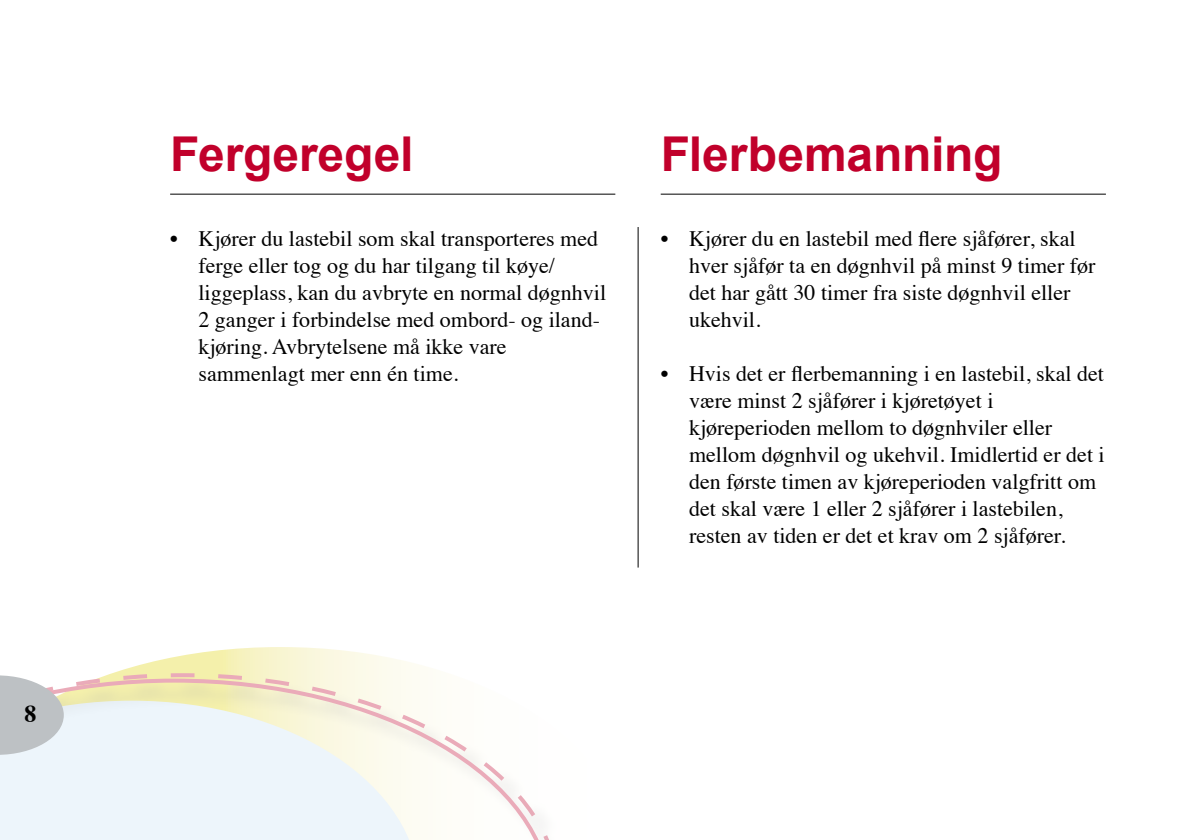
<style>
.page{position:relative;width:1191px;height:840px;background:#fff}
.page>*{position:absolute;margin:0;border:0;box-sizing:border-box;transform-origin:0 0}
.t1{font:700 48px "Arial";letter-spacing:-.005em;color:#c1002b}
.t2{font:700 24px "Times";color:#000}
.t3{font:22px/27px "Times";color:#000}
</style>
<div class="page">
<svg style="left:123px;top:647px;width:305px;height:23px"></svg>
<svg style="left:120px;top:670px;width:308px;height:8px;background:#f7f0cf"></svg>
<svg style="left:151px;top:678px;width:398px;height:161px"></svg>
<hr style="left:638px;top:227px;width:1px;height:340px;background:#000">
<svg style="left:0;top:671px;width:151px;height:168px;background:#e6eaeb"></svg>
<hr style="left:660px;top:194px;width:446px;height:1px;background:#000">
<hr style="left:170px;top:194px;width:445px;height:1px;background:#000">
<p class="t2" style="left:25px;top:690px;width:13px">8</p>
<h1 class="t1" style="left:170px;top:123px;width:245px">Fergeregel</h1>
<h1 class="t1" style="left:660px;top:123px;width:343px">Flerbemanning</h1>
<p class="t3" style="left:198px;top:223px;width:409px;text-indent:-28px">• Kjører du lastebil som skal transporteres med ferge eller tog og du har tilgang til køye/ liggeplass, kan du avbryte en normal døgnhvil 2 ganger i forbindelse med ombord- og iland&shy;kjøring. Avbrytelsene må ikke vare sammenlagt mer enn én time.</p>
<p class="t3" style="left:689px;top:223px;width:408px;text-indent:-28px">• Kjører du en lastebil med flere sjåfører, skal hver sjåfør ta en døgnhvil på minst 9 timer før det har gått 30 timer fra siste døgnhvil eller ukehvil.</p>
<p class="t3" style="left:689px;top:358px;width:417px;text-indent:-28px">• Hvis det er flerbemanning i en lastebil, skal det være minst 2 sjåfører i kjøretøyet i kjøreperioden mellom to døgnhviler eller mellom døgnhvil og ukehvil. Imidlertid er det i den første timen av kjøreperioden valgfritt om det skal være 1 eller 2 sjåfører i lastebilen, resten av tiden er det et krav om 2 sjåfører.</p>
</div>
